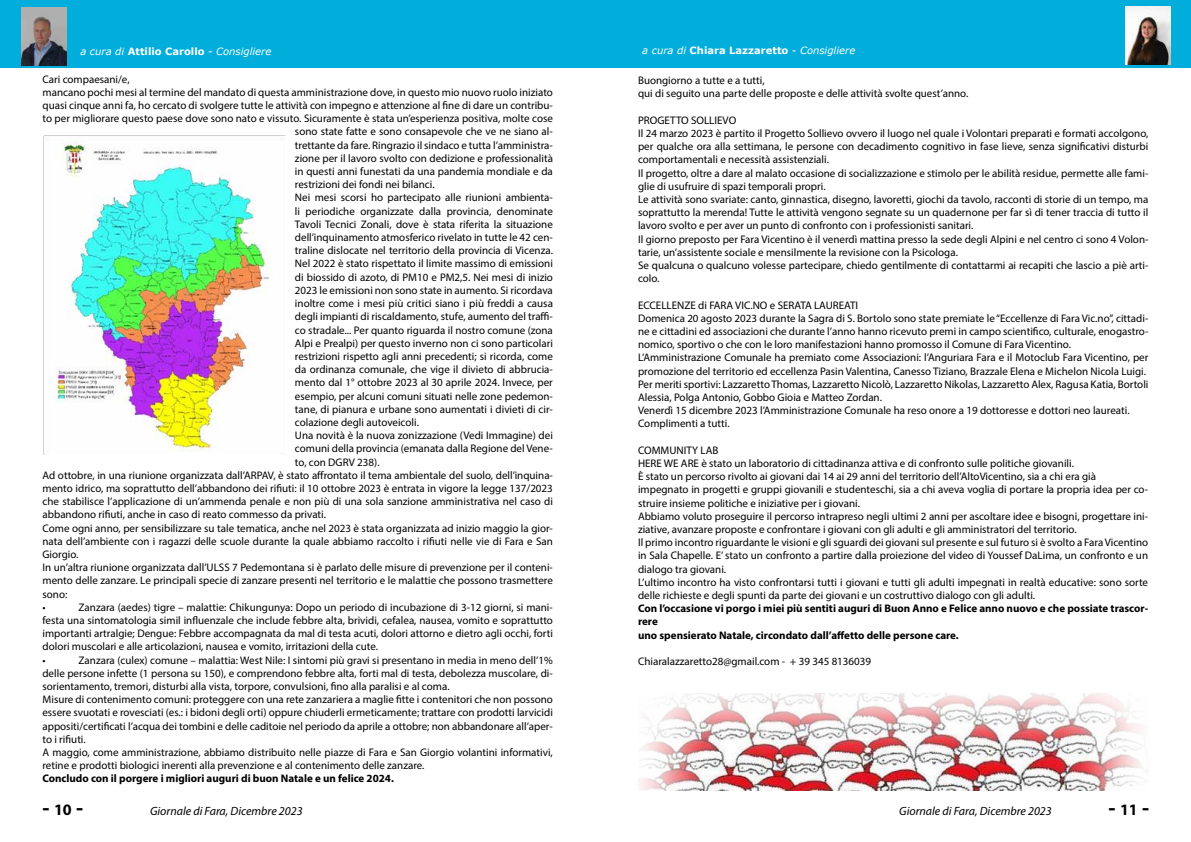
<style>
.page{position:relative;width:1191px;height:842px;background:#fff}
.page>*{position:absolute;margin:0;border:0;box-sizing:border-box;transform-origin:0 0}
.t1{font:700 22px "Myriad Pro";color:#000}
.t2{font:italic 12px "Myriad Pro";color:#000}
.t3{font:11px/13.2px "Myriad Pro";color:#000}
.t4{font:700 11px/13.2px "Myriad Pro";color:#000}
.t5{font:italic 10px "Verdana";color:#fff}
.s1{font-weight:700;font-style:normal}
.s2{font-size:16px}
</style>
<div class="page">
<div style="left:0;top:0;width:595px;height:67px;background:#00addb"></div>
<img style="left:639px;top:694px;width:504px;height:97px">
<img style="left:22px;top:7px;width:45px;height:59px">
<img style="left:44px;top:137px;width:241px;height:318px">
<div style="left:597px;top:0;width:594px;height:67px;background:#00addb"></div>
<img style="left:1125px;top:7px;width:45px;height:58px">
<p class="t5" style="left:80px;top:44px;width:193px">a cura di <span class="s1">Attilio Carollo</span> - Consigliere</p>
<p class="t3" style="left:43px;top:72px;width:89px">Cari compaesani/e,</p>
<p class="t3" style="left:43px;top:85px;width:512px">mancano pochi mesi al termine del mandato di questa amministrazione dove, in questo mio nuovo ruolo iniziato</p>
<p class="t3" style="left:43px;top:99px;width:512px">quasi cinque anni fa, ho cercato di svolgere tutte le attività con impegno e attenzione al fine di dare un contribu-</p>
<p class="t3" style="left:43px;top:112px;width:512px">to per migliorare questo paese dove sono nato e vissuto. Sicuramente è stata un’esperienza positiva, molte cose</p>
<p class="t3" style="left:295px;top:125px;width:259px">sono state fatte e sono consapevole che ve ne siano al-</p>
<p class="t3" style="left:295px;top:138px;width:259px">trettante da fare. Ringrazio il sindaco e tutta l’amministra-</p>
<p class="t3" style="left:295px;top:151px;width:259px">zione per il lavoro svolto con dedizione e professionalità</p>
<p class="t3" style="left:295px;top:165px;width:259px">in questi anni funestati da una pandemia mondiale e da</p>
<p class="t3" style="left:295px;top:178px;width:141px">restrizioni dei fondi nei bilanci.</p>
<p class="t3" style="left:295px;top:191px;width:259px">Nei mesi scorsi ho partecipato alle riunioni ambienta-</p>
<p class="t3" style="left:295px;top:204px;width:259px">li periodiche organizzate dalla provincia, denominate</p>
<p class="t3" style="left:295px;top:217px;width:259px">Tavoli Tecnici Zonali, dove è stata riferita la situazione</p>
<p class="t3" style="left:295px;top:231px;width:259px">dell’inquinamento atmosferico rivelato in tutte le 42 cen-</p>
<p class="t3" style="left:295px;top:244px;width:259px">traline dislocate nel territorio della provincia di Vicenza.</p>
<p class="t3" style="left:295px;top:257px;width:259px">Nel 2022 è stato rispettato il limite massimo di emissioni</p>
<p class="t3" style="left:295px;top:270px;width:259px">di biossido di azoto, di PM10 e PM2,5. Nei mesi di inizio</p>
<p class="t3" style="left:295px;top:283px;width:259px">2023 le emissioni non sono state in aumento. Si ricordava</p>
<p class="t3" style="left:295px;top:297px;width:259px">inoltre come i mesi più critici siano i più freddi a causa</p>
<p class="t3" style="left:295px;top:310px;width:259px">degli impianti di riscaldamento, stufe, aumento del traffi-</p>
<p class="t3" style="left:295px;top:323px;width:259px">co stradale... Per quanto riguarda il nostro comune (zona</p>
<p class="t3" style="left:295px;top:336px;width:259px">Alpi e Prealpi) per questo inverno non ci sono particolari</p>
<p class="t3" style="left:295px;top:349px;width:259px">restrizioni rispetto agli anni precedenti; si ricorda, come</p>
<p class="t3" style="left:295px;top:363px;width:259px">da ordinanza comunale, che vige il divieto di abbrucia-</p>
<p class="t3" style="left:295px;top:376px;width:259px">mento dal 1° ottobre 2023 al 30 aprile 2024. Invece, per</p>
<p class="t3" style="left:295px;top:389px;width:259px">esempio, per alcuni comuni situati nelle zone pedemon-</p>
<p class="t3" style="left:295px;top:402px;width:259px">tane, di pianura e urbane sono aumentati i divieti di cir-</p>
<p class="t3" style="left:295px;top:415px;width:125px">colazione degli autoveicoli.</p>
<p class="t3" style="left:295px;top:429px;width:259px">Una novità è la nuova zonizzazione (Vedi Immagine) dei</p>
<p class="t3" style="left:295px;top:442px;width:259px">comuni della provincia (emanata dalla Regione del Vene-</p>
<p class="t3" style="left:295px;top:455px;width:86px">to, con DGRV 238).</p>
<p class="t3" style="left:43px;top:468px;width:512px">Ad ottobre, in una riunione organizzata dall’ARPAV, è stato affrontato il tema ambientale del suolo, dell’inquina-</p>
<p class="t3" style="left:43px;top:481px;width:512px">mento idrico, ma soprattutto dell’abbandono dei rifiuti: il 10 ottobre 2023 è entrata in vigore la legge 137/2023</p>
<p class="t3" style="left:43px;top:495px;width:512px">che stabilisce l’applicazione di un’ammenda penale e non più di una sola sanzione amministrativa nel caso di</p>
<p class="t3" style="left:43px;top:508px;width:285px">abbandono rifiuti, anche in caso di reato commesso da privati.</p>
<p class="t3" style="left:43px;top:521px;width:512px">Come ogni anno, per sensibilizzare su tale tematica, anche nel 2023 è stata organizzata ad inizio maggio la gior-</p>
<p class="t3" style="left:43px;top:534px;width:512px">nata dell’ambiente con i ragazzi delle scuole durante la quale abbiamo raccolto i rifiuti nelle vie di Fara e San</p>
<p class="t3" style="left:43px;top:547px;width:37px">Giorgio.</p>
<p class="t3" style="left:43px;top:561px;width:512px">In un’altra riunione organizzata dall’ULSS 7 Pedemontana si è parlato delle misure di prevenzione per il conteni-</p>
<p class="t3" style="left:43px;top:574px;width:512px">mento delle zanzare. Le principali specie di zanzare presenti nel territorio e le malattie che possono trasmettere</p>
<p class="t3" style="left:43px;top:587px;width:26px">sono:</p>
<p class="t3" style="left:43px;top:600px;width:5px">•</p>
<p class="t3" style="left:42px;top:600px;width:512px;text-indent:36px">Zanzara (aedes) tigre – malattie: Chikungunya: Dopo un periodo di incubazione di 3-12 giorni, si mani&shy;festa una sintomatologia simil influenzale che include febbre alta, brividi, cefalea, nausea, vomito e soprattutto importanti artralgie; Dengue: Febbre accompagnata da mal di testa acuti, dolori attorno e dietro agli occhi, forti dolori muscolari e alle articolazioni, nausea e vomito, irritazioni della cute.<br>•</p>
<p class="t3" style="left:42px;top:653px;width:512px;text-indent:36px">Zanzara (culex) comune – malattia: West Nile: I sintomi più gravi si presentano in media in meno dell’1% delle persone infette (1 persona su 150), e comprendono febbre alta, forti mal di testa, debolezza muscolare, di&shy;sorientamento, tremori, disturbi alla vista, torpore, convulsioni, fino alla paralisi e al coma.<br>Misure di contenimento comuni: proteggere con una rete zanzariera a maglie fitte i contenitori che non possono essere svuotati e rovesciati (es.: i bidoni degli orti) oppure chiuderli ermeticamente; trattare con prodotti larvicidi appositi/certificati l’acqua dei tombini e delle caditoie nel periodo da aprile a ottobre; non abbandonare all’aper&shy;to i rifiuti.<br>A maggio, come amministrazione, abbiamo distribuito nelle piazze di Fara e San Giorgio volantini informativi, retine e prodotti biologici inerenti alla prevenzione e al contenimento delle zanzare.</p>
<p class="t4" style="left:42px;top:772px;width:353px">Concludo con il porgere i migliori auguri di buon Natale e un felice 2024.</p>
<p class="t5" style="left:642px;top:44px;width:214px">a cura di <span class="s1">Chiara Lazzaretto</span> - Consigliere</p>
<p class="t3" style="left:638px;top:74px;width:332px">Buongiorno a tutte e a tutti,<br>qui di seguito una parte delle proposte e delle attività svolte quest’anno.</p>
<p class="t3" style="left:638px;top:113px;width:512px">PROGETTO SOLLIEVO<br>Il 24 marzo 2023 è partito il Progetto Sollievo ovvero il luogo nel quale i Volontari preparati e formati accolgono, per qualche ora alla settimana, le persone con decadimento cognitivo in fase lieve, senza significativi disturbi comportamentali e necessità assistenziali.<br>Il progetto, oltre a dare al malato occasione di socializzazione e stimolo per le abilità residue, permette alle fami&shy;glie di usufruire di spazi temporali propri.<br>Le attività sono svariate: canto, ginnastica, disegno, lavoretti, giochi da tavolo, racconti di storie di un tempo, ma soprattutto la merenda! Tutte le attività vengono segnate su un quadernone per far sì di tener traccia di tutto il lavoro svolto e per aver un punto di confronto con i professionisti sanitari.<br>Il giorno preposto per Fara Vicentino è il venerdì mattina presso la sede degli Alpini e nel centro ci sono 4 Volon&shy;tarie, un’assistente sociale e mensilmente la revisione con la Psicologa.<br>Se qualcuna o qualcuno volesse partecipare, chiedo gentilmente di contattarmi ai recapiti che lascio a piè arti&shy;colo.</p>
<p class="t3" style="left:638px;top:298px;width:512px">ECCELLENZE di FARA VIC.NO e SERATA LAUREATI<br>Domenica 20 agosto 2023 durante la Sagra di S. Bortolo sono state premiate le “Eccellenze di Fara Vic.no”, cittadi&shy;ne e cittadini ed associazioni che durante l’anno hanno ricevuto premi in campo scientifico, culturale, enogastro&shy;nomico, sportivo o che con le loro manifestazioni hanno promosso il Comune di Fara Vicentino.<br>L’Amministrazione Comunale ha premiato come Associazioni: l’Anguriara Fara e il Motoclub Fara Vicentino, per promozione del territorio ed eccellenza Pasin Valentina, Canesso Tiziano, Brazzale Elena e Michelon Nicola Luigi.<br>Per meriti sportivi: Lazzaretto Thomas, Lazzaretto Nicolò, Lazzaretto Nikolas, Lazzaretto Alex, Ragusa Katia, Bortoli Alessia, Polga Antonio, Gobbo Gioia e Matteo Zordan.<br>Venerdì 15 dicembre 2023 l’Amministrazione Comunale ha reso onore a 19 dottoresse e dottori neo laureati.<br>Complimenti a tutti.</p>
<p class="t3" style="left:638px;top:443px;width:512px">COMMUNITY LAB<br>HERE WE ARE è stato un laboratorio di cittadinanza attiva e di confronto sulle politiche giovanili.<br>È stato un percorso rivolto ai giovani dai 14 ai 29 anni del territorio dell’AltoVicentino, sia a chi era già impegnato in progetti e gruppi giovanili e studenteschi, sia a chi aveva voglia di portare la propria idea per co&shy;struire insieme politiche e iniziative per i giovani.<br>Abbiamo voluto proseguire il percorso intrapreso negli ultimi 2 anni per ascoltare idee e bisogni, progettare ini&shy;ziative, avanzare proposte e confrontare i giovani con gli adulti e gli amministratori del territorio.<br>Il primo incontro riguardante le visioni e gli sguardi dei giovani sul presente e sul futuro si è svolto a Fara Vicentino in Sala Chapelle. E’ stato un confronto a partire dalla proiezione del video di Youssef DaLima, un confronto e un dialogo tra giovani.<br>L’ultimo incontro ha visto confrontarsi tutti i giovani e tutti gli adulti impegnati in realtà educative: sono sorte delle richieste e degli spunti da parte dei giovani e un costruttivo dialogo con gli adulti.</p>
<p class="t4" style="left:638px;top:601px;width:512px">Con l’occasione vi porgo i miei più sentiti auguri di Buon Anno e Felice anno nuovo e che possiate trascor&shy;rere<br>uno spensierato Natale, circondato dall’affetto delle persone care.</p>
<p class="t3" style="left:638px;top:654px;width:235px">Chiaralazzaretto28@gmail.com - + 39 345 8136039</p>
<h1 class="t1" style="left:43px;top:793px;width:42px">- <span class="s2">10</span> -</h1>
<p class="t2" style="left:150px;top:804px;width:154px">Giornale di Fara, Dicembre 2023</p>
<p class="t2" style="left:899px;top:804px;width:154px">Giornale di Fara, Dicembre 2023</p>
<h1 class="t1" style="left:1108px;top:793px;width:42px">- <span class="s2">11</span> -</h1>
</div>
